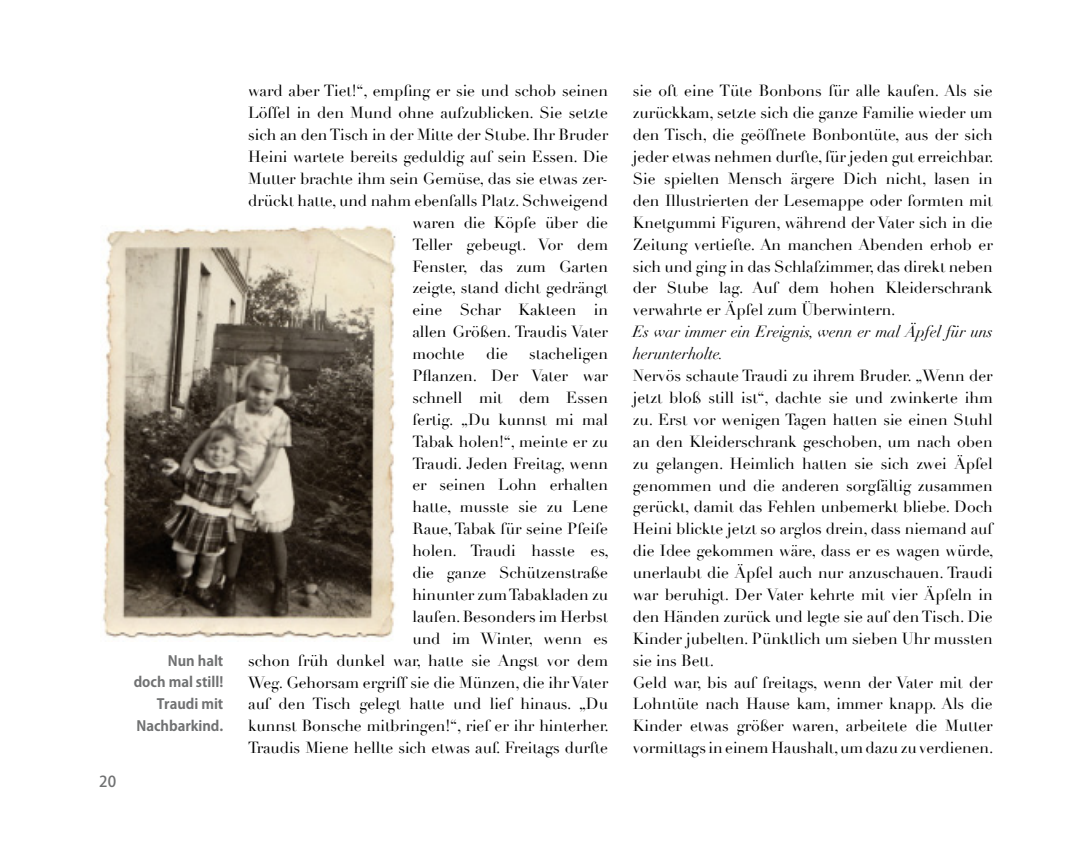
<style>
.page{position:relative;width:1092px;height:844px;background:#fff}
.page>*{position:absolute;margin:0;border:0;box-sizing:border-box;transform-origin:0 0}
.t1{font:15.75px/21.9px "Didot";letter-spacing:-.005em;color:#000;text-align:right}
.t2{font:italic 15.75px/21.9px "Didot";letter-spacing:-.005em;color:#000}
.t3{font:500 15.05px "Koz Go Pro";color:#707172}
.t4{font:700 14px/21.9px "Koz Go Pro";color:#707172;text-align:right}
</style>
<div class="page">
<img style="left:103px;top:225px;width:293px;height:414px">
<p class="t3" style="left:99px;top:771px;width:18px">20</p>
<p class="t4" style="left:134px;top:650px;width:91px">Nun halt doch mal still!<br>Traudi mit<br>Nachbarkind.</p>
<p class="t1" style="left:248px;top:80px;width:361px">ward aber Tiet!“, empfing er sie und schob seinen</p>
<p class="t1" style="left:248px;top:102px;width:361px">Löffel in den Mund ohne aufzublicken. Sie setzte</p>
<p class="t1" style="left:248px;top:124px;width:361px">sich an den Tisch in der Mitte der Stube. Ihr Bruder</p>
<p class="t1" style="left:248px;top:146px;width:361px">Heini wartete bereits geduldig auf sein Essen. Die</p>
<p class="t1" style="left:248px;top:168px;width:361px">Mutter brachte ihm sein Gemüse, das sie etwas zer-</p>
<p class="t1" style="left:248px;top:190px;width:361px">drückt hatte, und nahm ebenfalls Platz. Schweigend</p>
<p class="t1" style="left:412px;top:212px;width:197px">waren die Köpfe über die</p>
<p class="t1" style="left:412px;top:233px;width:197px">Teller gebeugt. Vor dem</p>
<p class="t1" style="left:412px;top:255px;width:197px">Fenster, das zum Garten</p>
<p class="t1" style="left:412px;top:277px;width:197px">zeigte, stand dicht gedrängt</p>
<p class="t1" style="left:412px;top:299px;width:197px">eine Schar Kakteen in</p>
<p class="t1" style="left:412px;top:321px;width:197px">allen Größen. Traudis Vater</p>
<p class="t1" style="left:412px;top:343px;width:54px">mochte</p>
<p class="t1" style="left:486px;top:343px;width:23px">die</p>
<p class="t1" style="left:248px;top:343px;width:362px">stacheligen<br>Pflanzen. Der Vater war<br>schnell mit dem Essen<br>fertig. „Du kunnst mi mal<br>Tabak holen!“, meinte er zu<br>Traudi. Jeden Freitag, wenn<br>er seinen Lohn erhalten<br>hatte, musste sie zu Lene<br>Raue, Tabak für seine Pfeife<br>holen. Traudi hasste es,<br>die ganze Schützenstraße<br>hinunter zum Tabakladen zu<br>laufen. Besonders im Herbst<br>und im Winter, wenn es<br>schon früh dunkel war, hatte sie Angst vor dem<br>Weg. Gehorsam ergriff sie die Münzen, die ihr Vater auf den Tisch gelegt hatte und lief hinaus. „Du kunnst Bonsche mitbringen!“, rief er ihr hinterher.<br>Traudis Miene hellte sich etwas auf. Freitags durfte</p>
<p class="t1" style="left:632px;top:80px;width:362px;text-align:justify">sie oft eine Tüte Bonbons für alle kaufen. Als sie zurückkam, setzte sich die ganze Familie wieder um den Tisch, die geöffnete Bonbontüte, aus der sich jeder etwas nehmen durfte, für jeden gut erreichbar.<br>Sie spielten Mensch ärgere Dich nicht, lasen in den Illustrierten der Lesemappe oder formten mit Knetgummi Figuren, während der Vater sich in die Zeitung vertiefte. An manchen Abenden erhob er sich und ging in das Schlafzimmer, das direkt neben der Stube lag. Auf dem hohen Kleiderschrank verwahrte er Äpfel zum Überwintern.</p>
<p class="t2" style="left:632px;top:321px;width:361px">Es war immer ein Ereignis, wenn er mal Äpfel für uns herunterholte.</p>
<p class="t1" style="left:632px;top:365px;width:362px;text-align:left">Nervös schaute Traudi zu ihrem Bruder. „Wenn der jetzt bloß still ist“, dachte sie und zwinkerte ihm zu. Erst vor wenigen Tagen hatten sie einen Stuhl an den Kleiderschrank geschoben, um nach oben zu gelangen. Heimlich hatten sie sich zwei Äpfel genommen und die anderen sorgfältig zusammen gerückt, damit das Fehlen unbemerkt bliebe. Doch Heini blickte jetzt so arglos drein, dass niemand auf die Idee gekommen wäre, dass er es wagen würde, unerlaubt die Äpfel auch nur anzuschauen. Traudi war beruhigt. Der Vater kehrte mit vier Äpfeln in den Händen zurück und legte sie auf den Tisch. Die Kinder jubelten. Pünktlich um sieben Uhr mussten sie ins Bett.<br>Geld war, bis auf freitags, wenn der Vater mit der Lohntüte nach Hause kam, immer knapp. Als die Kinder etwas größer waren, arbeitete die Mutter vormittags in einem Haushalt, um dazu zu verdienen.</p>
</div>
